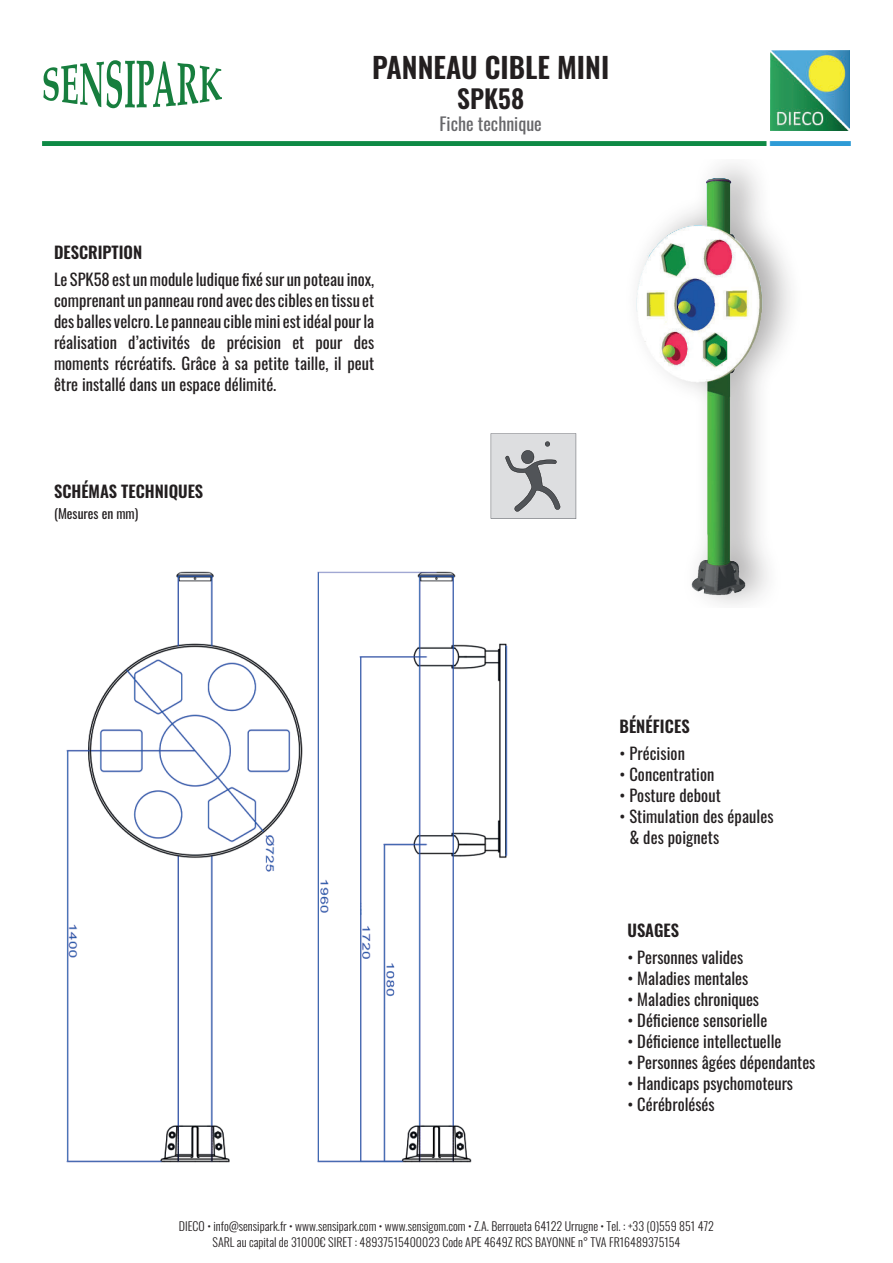
<style>
.page{position:relative;width:893px;height:1263px;background:#fff}
.page>*{position:absolute;margin:0;border:0;box-sizing:border-box;transform-origin:0 0}
.t1{font:600 28.5px "Oswald";color:#231f20}
.t2{font:600 25.5px "Oswald";color:#231f20}
.t3{font:18px "Oswald";color:#67676a}
.t4{font:16.5px/21px "Oswald";color:#231f20;text-align:justify}
.t5{font:600 16.5px "Oswald";color:#231f20}
.t6{font:13.5px "Oswald";color:#231f20}
.t7{font:300 12px/16.2px "Oswald";color:#231f20;text-align:center}
</style>
<div class="page">
<img style="left:636px;top:164px;width:152px;height:440px">
<img style="left:770px;top:50px;width:80px;height:80px">
<img style="left:42px;top:141px;width:809px;height:4px">
<svg style="left:43px;top:60px;width:179px;height:48px"></svg>
<svg style="left:491px;top:433px;width:85px;height:86px;background:#c6c8ca"></svg>
<img style="left:66px;top:571px;width:441px;height:592px">
<h1 class="t1" style="left:372px;top:48px;width:239px">PANNEAU CIBLE MINI</h1>
<h2 class="t2" style="left:457px;top:82px;width:68px">SPK58</h2>
<p class="t3" style="left:440px;top:116px;width:104px">Fiche technique</p>
<p class="t5" style="left:54px;top:242px;width:90px">DESCRIPTION</p>
<p class="t4" style="left:54px;top:271px;width:322px">Le SPK58 est un module ludique fixé sur un poteau inox, comprenant un panneau rond avec des cibles en tissu et des balles velcro. Le panneau cible mini est idéal pour la réalisation d’activités de précision et pour des moments récréatifs. Grâce à sa petite taille, il peut être installé dans un espace délimité.</p>
<p class="t5" style="left:54px;top:480px;width:151px">SCHÉMAS TECHNIQUES</p>
<p class="t6" style="left:54px;top:508px;width:86px">(Mesures en mm)</p>
<p class="t5" style="left:619px;top:715px;width:72px">BÉNÉFICES</p>
<p class="t4" style="left:619px;top:744px;width:67px">• Précision</p>
<p class="t4" style="left:619px;top:765px;width:97px">• Concentration</p>
<p class="t4" style="left:619px;top:786px;width:103px">• Posture debout</p>
<p class="t4" style="left:629px;top:807px;width:146px;text-indent:-10px">• Stimulation des épaules &amp; des poignets</p>
<p class="t5" style="left:627px;top:919px;width:53px">USAGES</p>
<p class="t4" style="left:627px;top:948px;width:117px">• Personnes valides</p>
<p class="t4" style="left:627px;top:969px;width:122px">• Maladies mentales</p>
<p class="t4" style="left:627px;top:990px;width:133px">• Maladies chroniques</p>
<p class="t4" style="left:627px;top:1011px;width:141px">• Déficience sensorielle</p>
<p class="t4" style="left:627px;top:1032px;width:155px">• Déficience intellectuelle</p>
<p class="t4" style="left:627px;top:1053px;width:189px">• Personnes âgées dépendantes</p>
<p class="t4" style="left:627px;top:1074px;width:167px">• Handicaps psychomoteurs</p>
<p class="t4" style="left:627px;top:1095px;width:89px">• Cérébrolésés</p>
<p class="t7" style="left:179px;top:1219px;width:537px">DIECO • info@sensipark.fr • www.sensipark.com • www.sensigom.com • Z.A. Berroueta 64122 Urrugne • Tel. : +33 (0)559 851 472<br>SARL au capital de 31000€ SIRET : 48937515400023 Code APE 4649Z RCS BAYONNE n° TVA FR16489375154</p>
</div>
